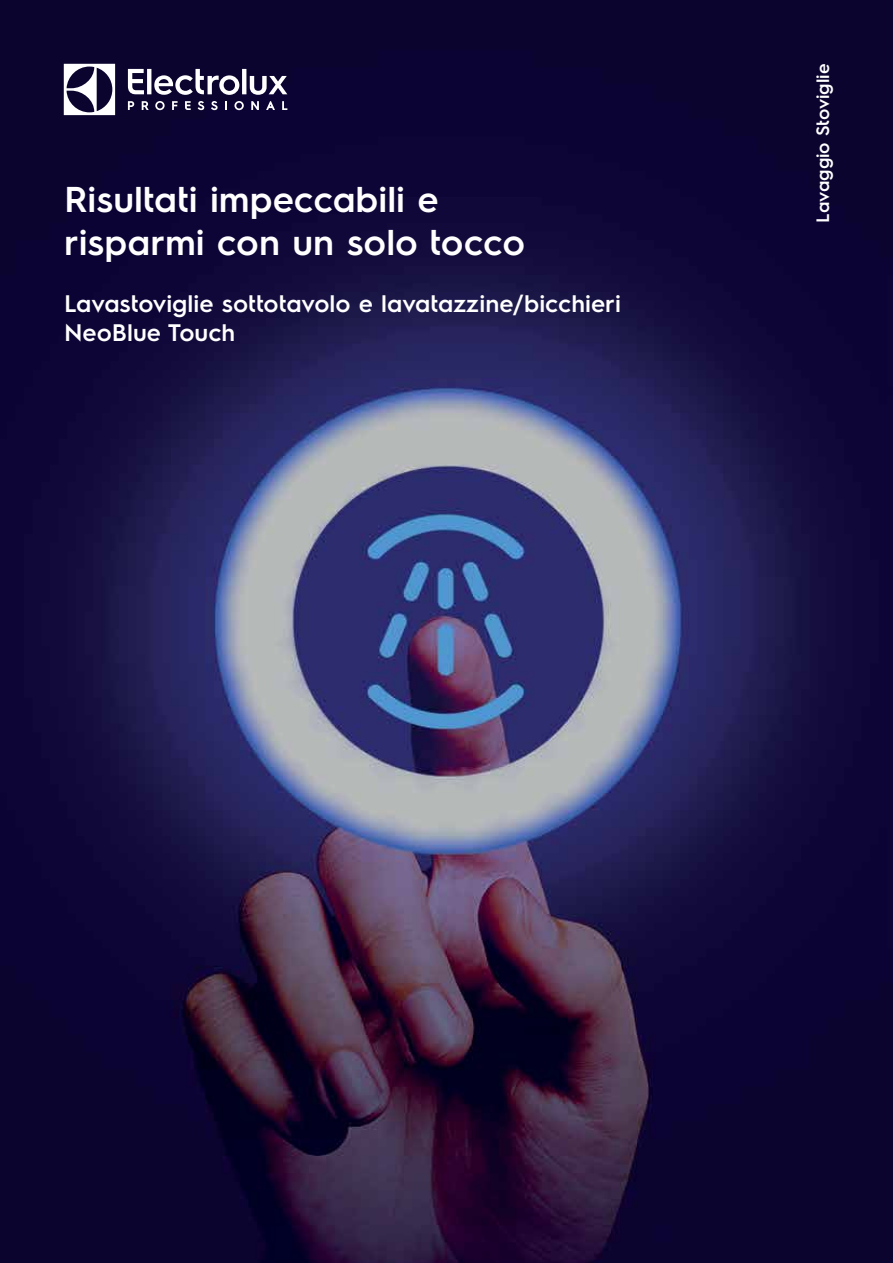
<style>
.page{position:relative;width:893px;height:1263px;background:#fff}
.page>*{position:absolute;margin:0;border:0;box-sizing:border-box;transform-origin:0 0}
.t1{font:600 36px "Electrolux Sans";color:#fff}
.t2{font:600 24px/28.8px "Electrolux Sans";color:#fff}
.t3{font:600 18px "Electrolux Sans";color:#fff}
</style>
<div class="page">
<img style="left:0;top:0;width:893px;height:1263px">
<svg style="left:64px;top:64px;width:51px;height:51px"></svg>
<svg style="left:128px;top:69px;width:159px;height:26px"></svg>
<svg style="left:282px;top:101px;width:5px;height:9px"></svg>
<svg style="left:234px;top:101px;width:10px;height:9px"></svg>
<svg style="left:225px;top:101px;width:2px;height:9px"></svg>
<svg style="left:211px;top:101px;width:7px;height:9px"></svg>
<svg style="left:198px;top:101px;width:6px;height:9px"></svg>
<svg style="left:185px;top:101px;width:6px;height:9px"></svg>
<svg style="left:172px;top:101px;width:6px;height:9px"></svg>
<svg style="left:155px;top:101px;width:10px;height:9px"></svg>
<svg style="left:142px;top:101px;width:7px;height:9px"></svg>
<svg style="left:128px;top:101px;width:6px;height:9px"></svg>
<svg style="left:266px;top:101px;width:9px;height:9px"></svg>
<svg style="left:251px;top:101px;width:8px;height:9px"></svg>
<h1 class="t1" style="left:64px;top:174px;width:376px">Risultati impeccabili e</h1>
<h1 class="t1" style="left:64px;top:217px;width:463px">risparmi con un solo tocco</h1>
<p class="t2" style="left:64px;top:288px;width:558px">Lavastoviglie sottotavolo e lavatazzine/bicchieri<br>NeoBlue Touch</p>
<p class="t3" style="left:810px;top:223px;width:160px;rotate:-90deg">Lavaggio Stoviglie</p>
</div>
